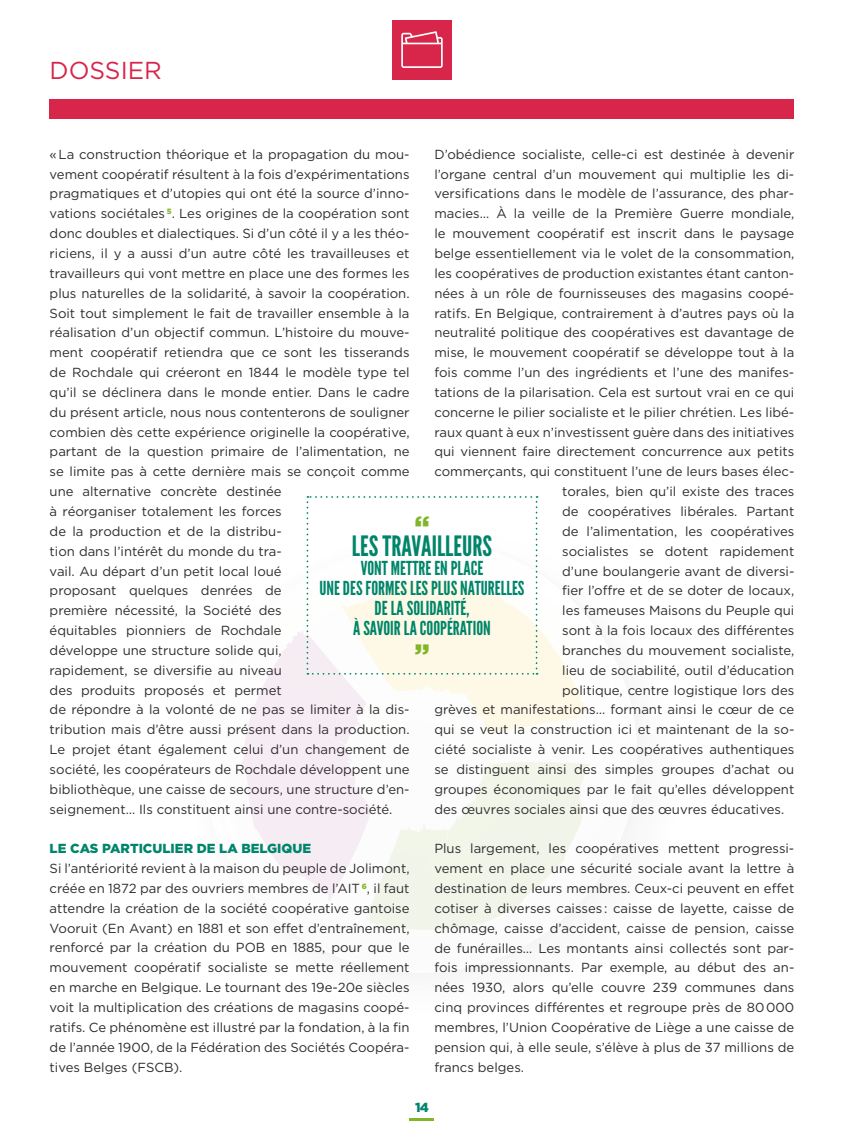
<style>
.page{position:relative;width:844px;height:1141px;background:#fff}
.page>*{position:absolute;margin:0;border:0;box-sizing:border-box;transform-origin:0 0}
.t1{font:28px "League Gothic";color:#00856a}
.t2{font:900 28px "Gotham";color:#81b628}
.t3{font:24.5px "Gotham";color:#d7264a}
.t4{font:19.25px/19.8px "League Gothic";color:#00856a;text-align:center}
.t5{font:13.12px/19.8px "Gotham";color:#2f2b2e;text-align:justify}
.t6{font:900 13.12px "Gotham";color:#00856a}
</style>
<div class="page">
<svg style="left:348px;top:662px;width:290px;height:313px"></svg>
<div style="left:50px;top:99px;width:744px;height:20px;background:#d7264a"></div>
<div style="left:392px;top:20px;width:59px;height:59px;background:#d7264a"></div>
<svg style="left:401px;top:31px;width:41px;height:37px"></svg>
<svg style="left:241px;top:496px;width:349px;height:434px"></svg>
<hr style="left:409px;top:1119px;width:25px;height:2px;background:#81b628">
<h2 class="t3" style="left:50px;top:55px;width:114px">DOSSIER</h2>
<p class="t5" style="left:50px;top:144px;width:361px;text-align:left">« La construction théorique et la propagation du mou&shy;vement coopératif résultent à la fois d’expérimentations pragmatiques et d’utopies qui ont été la source d’inno&shy;vations sociétales <sup>5</sup>. Les origines de la coopération sont donc doubles et dialectiques. Si d’un côté il y a les théo&shy;riciens, il y a aussi d’un autre côté les travailleuses et travailleurs qui vont mettre en place une des formes les plus naturelles de la solidarité, à savoir la coopération.<br>Soit tout simplement le fait de travailler ensemble à la réalisation d’un objectif commun. L’histoire du mouve&shy;ment coopératif retiendra que ce sont les tisserands de Rochdale qui créeront en 1844 le modèle type tel qu’il se déclinera dans le monde entier. Dans le cadre du présent article, nous nous contenterons de souligner combien dès cette expérience originelle la coopérative, partant de la question primaire de l’alimentation, ne se limite pas à cette dernière mais se conçoit comme une alternative concrète destinée<br>à réorganiser totalement les forces<br>de la production et de la distribu-<br>tion dans l’intérêt du monde du tra-<br>vail. Au départ d’un petit local loué<br>proposant quelques denrées de<br>première nécessité, la Société des<br>équitables pionniers de Rochdale<br>développe une structure solide qui,<br>rapidement, se diversifie au niveau<br>des produits proposés et permet<br>de répondre à la volonté de ne pas se limiter à la dis&shy;tribution mais d’être aussi présent dans la production.<br>Le projet étant également celui d’un changement de société, les coopérateurs de Rochdale développent une bibliothèque, une caisse de secours, une structure d’en&shy;seignement… Ils constituent ainsi une contre-société.</p>
<p class="t6" style="left:50px;top:840px;width:263px">LE CAS PARTICULIER DE LA BELGIQUE</p>
<p class="t5" style="left:50px;top:858px;width:361px">Si l’antériorité revient à la maison du peuple de Jolimont, créée en 1872 par des ouvriers membres de l’AIT <sup>6</sup>, il faut attendre la création de la société coopérative gantoise Vooruit (En Avant) en 1881 et son effet d’entraînement, renforcé par la création du POB en 1885, pour que le mouvement coopératif socialiste se mette réellement en marche en Belgique. Le tournant des 19e-20e siècles voit la multiplication des créations de magasins coopé&shy;ratifs. Ce phénomène est illustré par la fondation, à la fin de l’année 1900, de la Fédération des Sociétés Coopéra&shy;tives Belges (FSCB).</p>
<p class="t5" style="left:434px;top:144px;width:361px">D’obédience socialiste, celle-ci est destinée à devenir</p>
<p class="t5" style="left:434px;top:164px;width:361px">l’organe central d’un mouvement qui multiplie les di-</p>
<p class="t5" style="left:434px;top:184px;width:361px">versifications dans le modèle de l’assurance, des phar-</p>
<p class="t5" style="left:434px;top:203px;width:361px">macies… À la veille de la Première Guerre mondiale,</p>
<p class="t5" style="left:434px;top:223px;width:361px">le mouvement coopératif est inscrit dans le paysage</p>
<p class="t5" style="left:434px;top:243px;width:361px">belge essentiellement via le volet de la consommation,</p>
<p class="t5" style="left:434px;top:263px;width:361px">les coopératives de production existantes étant canton-</p>
<p class="t5" style="left:434px;top:283px;width:361px">nées à un rôle de fournisseuses des magasins coopé-</p>
<p class="t5" style="left:434px;top:303px;width:361px">ratifs. En Belgique, contrairement à d’autres pays où la</p>
<p class="t5" style="left:434px;top:323px;width:361px">neutralité politique des coopératives est davantage de</p>
<p class="t5" style="left:434px;top:342px;width:361px">mise, le mouvement coopératif se développe tout à la</p>
<p class="t5" style="left:434px;top:362px;width:361px">fois comme l’un des ingrédients et l’une des manifes-</p>
<p class="t5" style="left:434px;top:382px;width:361px">tations de la pilarisation. Cela est surtout vrai en ce qui</p>
<p class="t5" style="left:434px;top:402px;width:361px">concerne le pilier socialiste et le pilier chrétien. Les libé-</p>
<p class="t5" style="left:434px;top:422px;width:361px">raux quant à eux n’investissent guère dans des initiatives</p>
<p class="t5" style="left:434px;top:442px;width:361px">qui viennent faire directement concurrence aux petits</p>
<p class="t5" style="left:434px;top:461px;width:361px">commerçants, qui constituent l’une de leurs bases élec-</p>
<p class="t5" style="left:562px;top:481px;width:233px">torales, bien qu’il existe des traces</p>
<p class="t5" style="left:562px;top:501px;width:233px">de coopératives libérales. Partant</p>
<p class="t5" style="left:562px;top:521px;width:233px">de l’alimentation, les coopératives</p>
<p class="t5" style="left:562px;top:541px;width:233px">socialistes se dotent rapidement</p>
<p class="t5" style="left:562px;top:561px;width:233px">d’une boulangerie avant de diversi-</p>
<p class="t5" style="left:562px;top:581px;width:233px">fier l’offre et de se doter de locaux,</p>
<p class="t5" style="left:562px;top:600px;width:233px">les fameuses Maisons du Peuple qui</p>
<p class="t5" style="left:562px;top:620px;width:233px">sont à la fois locaux des différentes</p>
<p class="t5" style="left:562px;top:640px;width:233px">branches du mouvement socialiste,</p>
<p class="t5" style="left:562px;top:660px;width:233px">lieu de sociabilité, outil d’éducation</p>
<p class="t5" style="left:562px;top:680px;width:233px">politique, centre logistique lors des</p>
<p class="t5" style="left:434px;top:700px;width:361px">grèves et manifestations… formant ainsi le cœur de ce</p>
<p class="t5" style="left:434px;top:719px;width:361px">qui se veut la construction ici et maintenant de la so-</p>
<p class="t5" style="left:434px;top:739px;width:361px">ciété socialiste à venir. Les coopératives authentiques</p>
<p class="t5" style="left:434px;top:759px;width:361px">se distinguent ainsi des simples groupes d’achat ou</p>
<p class="t5" style="left:434px;top:779px;width:361px">groupes économiques par le fait qu’elles développent</p>
<p class="t5" style="left:434px;top:799px;width:351px">des œuvres sociales ainsi que des œuvres éducatives.</p>
<p class="t5" style="left:434px;top:839px;width:361px">Plus largement, les coopératives mettent progressi&shy;vement en place une sécurité sociale avant la lettre à destination de leurs membres. Ceux-ci peuvent en effet cotiser à diverses caisses : caisse de layette, caisse de chômage, caisse d’accident, caisse de pension, caisse de funérailles… Les montants ainsi collectés sont par&shy;fois impressionnants. Par exemple, au début des an&shy;nées 1930, alors qu’elle couvre 239 communes dans cinq provinces différentes et regroupe près de 80 000 membres, l’Union Coopérative de Liège a une caisse de pension qui, à elle seule, s’élève à plus de 37 millions de francs belges.</p>
<h1 class="t2" style="left:414px;top:507px;width:17px">“</h1>
<h1 class="t1" style="left:352px;top:529px;width:142px">LES TRAVAILLEURS</h1>
<h3 class="t4" style="left:319px;top:559px;width:206px">VONT METTRE EN PLACE<br>UNE DES FORMES LES PLUS NATURELLES<br>DE LA SOLIDARITÉ,<br>À SAVOIR LA COOPÉRATION</h3>
<h1 class="t2" style="left:414px;top:634px;width:17px">”</h1>
<p class="t6" style="left:415px;top:1098px;width:15px">14</p>
</div>
